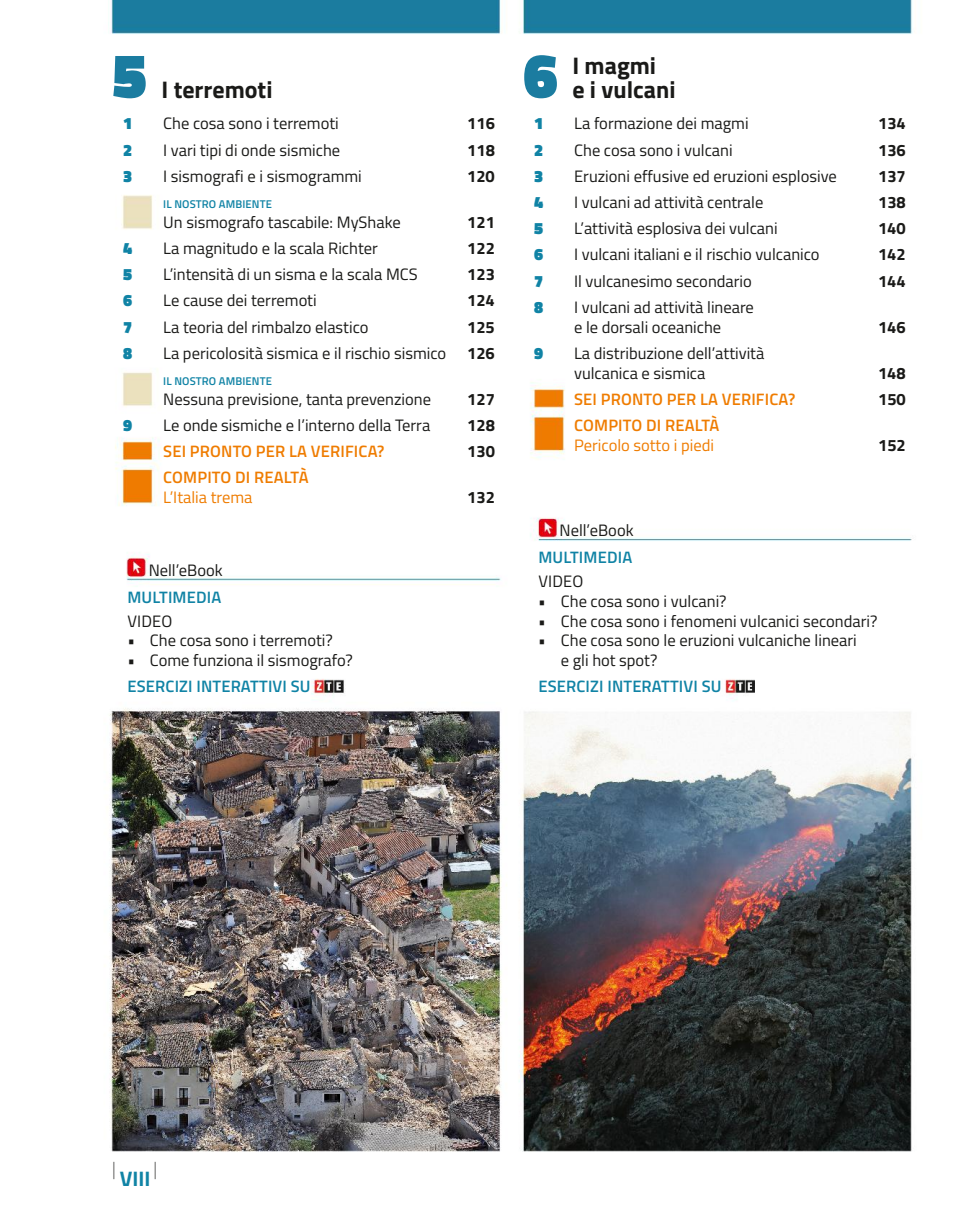
<style>
.page{position:relative;width:978px;height:1212px;background:#fff}
.page>*{position:absolute;margin:0;border:0;box-sizing:border-box;transform-origin:0 0}
.t1{font:900 63px "Titillium";color:#1b7ca0}
.t2{font:700 24px "Titillium";color:#1a1a18}
.t3{font:700 21px "Titillium";color:#1083a5}
.t4{font:100 18px "Titillium";color:#1a1a18}
.t5{font:16.5px/19.8px "Titillium";color:#1a1a18}
.t6{font:600 16.5px "Titillium";letter-spacing:.01em;color:#ef7c00}
.t7{font:700 16.5px "Titillium";color:#1a1a18}
.t8{font:600 16.5px "Titillium";letter-spacing:.01em;color:#1083a5}
.t9{font:16.5px "Titillium";color:#ef7c00}
.t10{font:900 16.5px "Titillium";color:#1083a5}
.t11{font:600 11.25px "Titillium";letter-spacing:.01em;color:#1083a5}
</style>
<div class="page">
<img style="left:108px;top:0;width:805px;height:1152px">
<h1 class="t1" style="left:112px;top:39px;width:36px">5</h1>
<h1 class="t1" style="left:523px;top:39px;width:36px">6</h1>
<h2 class="t2" style="left:162px;top:79px;width:113px">I terremoti</h2>
<h2 class="t2" style="left:572px;top:55px;width:85px">I magmi</h2>
<h2 class="t2" style="left:572px;top:79px;width:105px">e i vulcani</h2>
<p class="t10" style="left:123px;top:114px;width:11px">1</p>
<p class="t5" style="left:163px;top:116px;width:177px">Che cosa sono i terremoti</p>
<p class="t7" style="left:467px;top:117px;width:29px">116</p>
<p class="t10" style="left:123px;top:140px;width:11px">2</p>
<p class="t5" style="left:163px;top:142px;width:179px">I vari tipi di onde sismiche</p>
<p class="t7" style="left:467px;top:143px;width:29px">118</p>
<p class="t10" style="left:123px;top:166px;width:11px">3</p>
<p class="t5" style="left:163px;top:168px;width:200px">I sismografi e i sismogrammi</p>
<p class="t7" style="left:467px;top:169px;width:29px">120</p>
<p class="t11" style="left:163px;top:197px;width:110px">IL NOSTRO AMBIENTE</p>
<p class="t5" style="left:163px;top:214px;width:239px">Un sismografo tascabile: MyShake</p>
<p class="t7" style="left:467px;top:215px;width:29px">121</p>
<p class="t10" style="left:123px;top:239px;width:11px">4</p>
<p class="t5" style="left:163px;top:240px;width:216px">La magnitudo e la scala Richter</p>
<p class="t7" style="left:467px;top:241px;width:29px">122</p>
<p class="t10" style="left:123px;top:265px;width:11px">5</p>
<p class="t5" style="left:163px;top:266px;width:256px">L’intensità di un sisma e la scala MCS</p>
<p class="t7" style="left:467px;top:268px;width:29px">123</p>
<p class="t10" style="left:123px;top:291px;width:11px">6</p>
<p class="t5" style="left:163px;top:293px;width:155px">Le cause dei terremoti</p>
<p class="t7" style="left:467px;top:294px;width:29px">124</p>
<p class="t10" style="left:123px;top:317px;width:11px">7</p>
<p class="t5" style="left:163px;top:319px;width:207px">La teoria del rimbalzo elastico</p>
<p class="t7" style="left:467px;top:320px;width:29px">125</p>
<p class="t10" style="left:123px;top:343px;width:11px">8</p>
<p class="t5" style="left:163px;top:345px;width:285px">La pericolosità sismica e il rischio sismico</p>
<p class="t7" style="left:467px;top:346px;width:29px">126</p>
<p class="t11" style="left:163px;top:374px;width:110px">IL NOSTRO AMBIENTE</p>
<p class="t5" style="left:163px;top:391px;width:269px">Nessuna previsione, tanta prevenzione</p>
<p class="t7" style="left:467px;top:392px;width:29px">127</p>
<p class="t10" style="left:123px;top:415px;width:11px">9</p>
<p class="t5" style="left:163px;top:417px;width:268px">Le onde sismiche e l’interno della Terra</p>
<p class="t7" style="left:467px;top:418px;width:29px">128</p>
<p class="t6" style="left:163px;top:442px;width:223px">SEI PRONTO PER LA VERIFICA?</p>
<p class="t7" style="left:467px;top:444px;width:29px">130</p>
<p class="t6" style="left:163px;top:468px;width:147px">COMPITO DI REALTÀ</p>
<p class="t9" style="left:163px;top:491px;width:91px">L’Italia trema</p>
<p class="t7" style="left:467px;top:490px;width:29px">132</p>
<p class="t5" style="left:149px;top:562px;width:76px">Nell’eBook</p>
<p class="t8" style="left:127px;top:588px;width:95px">MULTIMEDIA</p>
<p class="t5" style="left:127px;top:613px;width:46px">VIDEO</p>
<p class="t5" style="left:127px;top:633px;width:207px">• Che cosa sono i terremoti?</p>
<p class="t5" style="left:127px;top:652px;width:227px">• Come funziona il sismografo?</p>
<p class="t8" style="left:127px;top:677px;width:185px">ESERCIZI INTERATTIVI SU</p>
<p class="t10" style="left:534px;top:114px;width:11px">1</p>
<p class="t5" style="left:574px;top:116px;width:176px">La formazione dei magmi</p>
<p class="t7" style="left:878px;top:117px;width:29px">134</p>
<p class="t10" style="left:534px;top:140px;width:11px">2</p>
<p class="t5" style="left:574px;top:142px;width:160px">Che cosa sono i vulcani</p>
<p class="t7" style="left:878px;top:143px;width:29px">136</p>
<p class="t10" style="left:534px;top:166px;width:11px">3</p>
<p class="t5" style="left:574px;top:168px;width:264px">Eruzioni effusive ed eruzioni esplosive</p>
<p class="t7" style="left:878px;top:169px;width:29px">137</p>
<p class="t10" style="left:534px;top:193px;width:11px">4</p>
<p class="t5" style="left:574px;top:194px;width:191px">I vulcani ad attività centrale</p>
<p class="t7" style="left:878px;top:195px;width:29px">138</p>
<p class="t10" style="left:534px;top:219px;width:11px">5</p>
<p class="t5" style="left:574px;top:220px;width:205px">L’attività esplosiva dei vulcani</p>
<p class="t7" style="left:878px;top:222px;width:29px">140</p>
<p class="t10" style="left:534px;top:245px;width:11px">6</p>
<p class="t5" style="left:574px;top:247px;width:247px">I vulcani italiani e il rischio vulcanico</p>
<p class="t7" style="left:878px;top:248px;width:29px">142</p>
<p class="t10" style="left:534px;top:271px;width:11px">7</p>
<p class="t5" style="left:574px;top:273px;width:179px">Il vulcanesimo secondario</p>
<p class="t7" style="left:878px;top:274px;width:29px">144</p>
<p class="t10" style="left:534px;top:297px;width:11px">8</p>
<p class="t5" style="left:574px;top:299px;width:181px">I vulcani ad attività lineare e le dorsali oceaniche</p>
<p class="t7" style="left:878px;top:320px;width:29px">146</p>
<p class="t10" style="left:534px;top:343px;width:11px">9</p>
<p class="t5" style="left:574px;top:345px;width:192px">La distribuzione dell’attività vulcanica e sismica</p>
<p class="t7" style="left:878px;top:366px;width:29px">148</p>
<p class="t6" style="left:574px;top:389px;width:223px">SEI PRONTO PER LA VERIFICA?</p>
<p class="t7" style="left:878px;top:392px;width:29px">150</p>
<p class="t6" style="left:574px;top:415px;width:147px">COMPITO DI REALTÀ</p>
<p class="t9" style="left:574px;top:439px;width:141px">Pericolo sotto i piedi</p>
<p class="t7" style="left:878px;top:438px;width:29px">152</p>
<p class="t5" style="left:560px;top:522px;width:76px">Nell’eBook</p>
<p class="t8" style="left:538px;top:548px;width:95px">MULTIMEDIA</p>
<p class="t5" style="left:538px;top:573px;width:46px">VIDEO</p>
<p class="t5" style="left:538px;top:593px;width:190px">• Che cosa sono i vulcani?</p>
<p class="t5" style="left:538px;top:613px;width:341px">• Che cosa sono i fenomeni vulcanici secondari?</p>
<p class="t5" style="left:561px;top:633px;width:297px;text-indent:-23px">• Che cosa sono le eruzioni vulcaniche lineari e gli hot spot?</p>
<p class="t8" style="left:538px;top:677px;width:185px">ESERCIZI INTERATTIVI SU</p>
<p class="t4" style="left:112px;top:1162px;width:5px">|</p>
<p class="t3" style="left:120px;top:1170px;width:32px">VIII</p>
<p class="t4" style="left:154px;top:1162px;width:5px">|</p>
</div>
